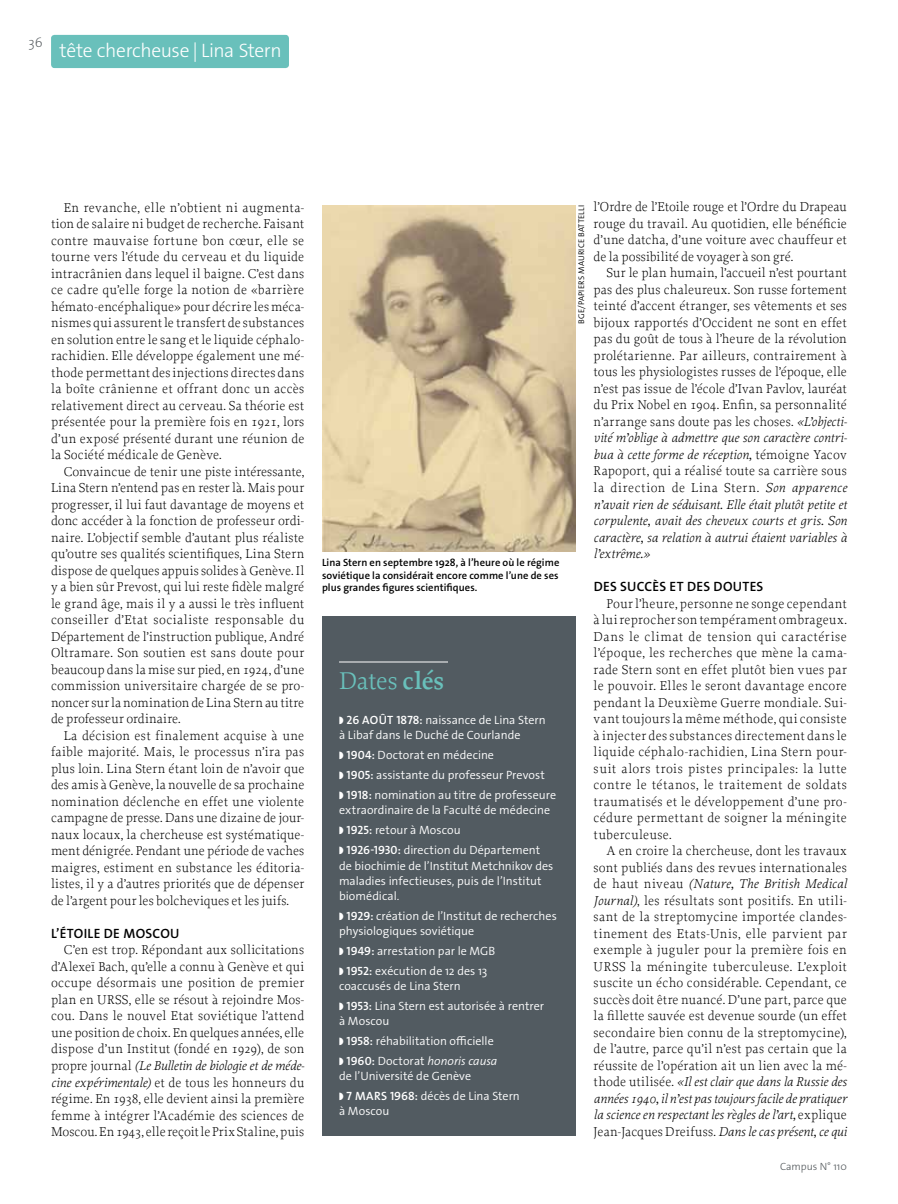
<style>
.page{position:relative;width:898px;height:1204px;background:#fff}
.page>*{position:absolute;margin:0;border:0;box-sizing:border-box;transform-origin:0 0}
.t1{font:25.5px "Proforma";letter-spacing:-.01em;color:#69c0bb}
.t2{font:300 19.5px "The Sans Os F";letter-spacing:-.02em;color:#fff}
.t3{font:300 13.5px/16.5px "Proforma";letter-spacing:.015em;color:#000;text-align:justify}
.t4{font:600 13.5px "The Sans Os F";color:#000}
.t5{font:200 13.5px "The Sans Os F";color:#505559}
.t6{font:300 12px/20px "The Sans Os F";color:#fff}
.t7{font:600 10.5px/12.8px "The Sans Os F";letter-spacing:.005em;color:#000;text-align:justify}
.t8{font:300 10.5px "The Sans Os F";color:#505559}
.t9{font:300 8.25px "The Sans Os F";letter-spacing:.02em;color:#000}
.s1{font-style:italic}
.s2{font-weight:600}
</style>
<div class="page">
<div style="left:51px;top:35px;width:238px;height:33px;background:#69c0bb;border-radius:3px"></div>
<div style="left:322px;top:616px;width:253px;height:519px;background:#525b61"></div>
<hr style="left:339px;top:661px;width:109px;height:1px;background:#fff">
<img style="left:322px;top:205px;width:253px;height:346px">
<p class="t5" style="left:28px;top:34px;width:16px">36</p>
<h2 class="t2" style="left:60px;top:38px;width:224px">tête chercheuse | Lina Stern</h2>
<p class="t3" style="left:51px;top:199px;width:255px;text-indent:13px">En revanche, elle n’obtient ni augmenta&shy;tion de salaire ni budget de recherche. Faisant contre mauvaise fortune bon cœur, elle se tourne vers l’étude du cerveau et du liquide intracrânien dans lequel il baigne. C’est dans ce cadre qu’elle forge la notion de «barrière hémato-encéphalique» pour décrire les méca&shy;nismes qui assurent le transfert de substances en solution entre le sang et le liquide céphalo&shy;rachidien. Elle développe également une mé&shy;thode permettant des injections directes dans la boîte crânienne et offrant donc un accès relativement direct au cerveau. Sa théorie est présentée pour la première fois en 1921, lors d’un exposé présenté durant une réunion de la Société médicale de Genève.</p>
<p class="t3" style="left:51px;top:463px;width:255px;text-indent:13px">Convaincue de tenir une piste intéressante, Lina Stern n’entend pas en rester là. Mais pour progresser, il lui faut davantage de moyens et donc accéder à la fonction de professeur ordi&shy;naire. L’objectif semble d’autant plus réaliste qu’outre ses qualités scientifiques, Lina Stern dispose de quelques appuis solides à Genève. Il y a bien sûr Prevost, qui lui reste fidèle malgré le grand âge, mais il y a aussi le très influent conseiller d’Etat socialiste responsable du Département de l’instruction publique, André Oltramare. Son soutien est sans doute pour beaucoup dans la mise sur pied, en 1924, d’une commission universitaire chargée de se pro&shy;noncer sur la nomination de Lina Stern au titre de professeur ordinaire.</p>
<p class="t3" style="left:51px;top:727px;width:255px;text-indent:13px">La décision est finalement acquise à une faible majorité. Mais, le processus n’ira pas plus loin. Lina Stern étant loin de n’avoir que des amis à Genève, la nouvelle de sa prochaine nomination déclenche en effet une violente campagne de presse. Dans une dizaine de jour&shy;naux locaux, la chercheuse est systématique&shy;ment dénigrée. Pendant une période de vaches maigres, estiment en substance les éditoria&shy;listes, il y a d’autres priorités que de dépenser de l’argent pour les bolcheviques et les juifs.</p>
<p class="t4" style="left:51px;top:924px;width:24px">l’étoile</p>
<p class="t4" style="left:104px;top:924px;width:30px">de moscou</p>
<p class="t3" style="left:51px;top:941px;width:255px;text-indent:13px">C’en est trop. Répondant aux sollicitations d’Alexeï Bach, qu’elle a connu à Genève et qui occupe désormais une position de premier plan en URSS, elle se résout à rejoindre Mos&shy;cou. Dans le nouvel Etat soviétique l’attend une position de choix. En quelques années, elle dispose d’un Institut (fondé en 1929), de son propre journal <span class="s1">(Le Bulletin de biologie et de méde&shy;cine expérimentale)</span> et de tous les honneurs du régime. En 1938, elle devient ainsi la première femme à intégrer l’Académie des sciences de Moscou. En 1943, elle reçoit le Prix Staline, puis</p>
<p class="t7" style="left:322px;top:556px;width:239px">Lina Stern en septembre 1928, à l’heure où le régime soviétique la considérait encore comme l’une de ses plus grandes figures scientifiques.</p>
<h1 class="t1" style="left:339px;top:665px;width:106px">Dates <span class="s2">clés</span></h1>
<p class="t6" style="left:339px;top:713px;width:208px;line-height:15px">◗ <span class="s2">26 août 1878:</span> naissance de Lina Stern à Libaf dans le Duché de Courlande</p>
<p class="t6" style="left:339px;top:745px;width:218px">◗ <span class="s2">1904:</span> Doctorat en médecine<br>◗ <span class="s2">1905:</span> assistante du professeur Prevost<br>◗ <span class="s2">1918:</span> nomination au titre de professeure</p>
<p class="t6" style="left:339px;top:800px;width:213px">extraordinaire de la Faculté de médecine ◗ <span class="s2">1925:</span> retour à Moscou<br>◗ <span class="s2">1926-1930:</span> direction du Département</p>
<p class="t6" style="left:339px;top:858px;width:216px;line-height:15px">de biochimie de l’Institut Metchnikov des maladies infectieuses, puis de l’Institut biomédical.</p>
<p class="t6" style="left:339px;top:908px;width:219px;line-height:15px">◗ <span class="s2">1929:</span> création de l’Institut de recherches physiologiques soviétique</p>
<p class="t6" style="left:339px;top:940px;width:156px">◗ <span class="s2">1949:</span> arrestation par le MGB ◗ <span class="s2">1952:</span> exécution de 12 des 13</p>
<p class="t6" style="left:339px;top:975px;width:206px">coaccusés de Lina Stern<br>◗ <span class="s2">1953:</span> Lina Stern est autorisée à rentrer</p>
<p class="t6" style="left:339px;top:1010px;width:160px">à Moscou<br>◗ <span class="s2">1958:</span> réhabilitation officielle ◗ <span class="s2">1960:</span> Doctorat <span class="s1">honoris causa</span></p>
<p class="t6" style="left:339px;top:1065px;width:133px">de l’Université de Genève ◗ <span class="s2">7 mars</span></p>
<p class="t6" style="left:390px;top:1085px;width:131px"><span class="s2">1968:</span> décès de Lina Stern</p>
<p class="t6" style="left:339px;top:1100px;width:52px">à Moscou</p>
<p class="t9" style="left:576px;top:323px;width:118px;rotate:-90deg">BGE/Papiers Mau rice Batte lli</p>
<p class="t3" style="left:593px;top:198px;width:255px">l’Ordre de l’Etoile rouge et l’Ordre du Drapeau rouge du travail. Au quotidien, elle bénéficie d’une datcha, d’une voiture avec chauffeur et de la possibilité de voyager à son gré.</p>
<p class="t3" style="left:593px;top:264px;width:255px;text-indent:13px">Sur le plan humain, l’accueil n’est pourtant pas des plus chaleureux. Son russe fortement teinté d’accent étranger, ses vêtements et ses bijoux rapportés d’Occident ne sont en effet pas du goût de tous à l’heure de la révolution prolétarienne. Par ailleurs, contrairement à tous les physiologistes russes de l’époque, elle n’est pas issue de l’école d’Ivan Pavlov, lauréat du Prix Nobel en 1904. Enfin, sa personnalité n’arrange sans doute pas les choses. <span class="s1">«L’objecti&shy;vité m’oblige à admettre que son caractère contri&shy;bua à cette forme de réception,</span> témoigne Yacov Rapoport, qui a réalisé toute sa carrière sous la direction de Lina Stern. <span class="s1">Son apparence n’avait rien de séduisant. Elle était plutôt petite et corpulente, avait des cheveux courts et gris. Son caractère, sa relation à autrui étaient variables à l’extrême.»</span></p>
<p class="t4" style="left:593px;top:577px;width:36px">Des succ</p>
<p class="t4" style="left:652px;top:577px;width:43px">èset des</p>
<p class="t4" style="left:713px;top:577px;width:10px">doutes</p>
<p class="t3" style="left:593px;top:594px;width:255px;text-indent:13px">Pour l’heure, personne ne songe cependant à lui reprocher son tempérament ombrageux.<br>Dans le climat de tension qui caractérise l’époque, les recherches que mène la cama&shy;rade Stern sont en effet plutôt bien vues par le pouvoir. Elles le seront davantage encore pendant la Deuxième Guerre mondiale. Sui&shy;vant toujours la même méthode, qui consiste à injecter des substances directement dans le liquide céphalo-rachidien, Lina Stern pour&shy;suit alors trois pistes principales: la lutte contre le tétanos, le traitement de soldats traumatisés et le développement d’une pro&shy;cédure permettant de soigner la méningite tuberculeuse.</p>
<p class="t3" style="left:593px;top:842px;width:255px;text-indent:13px">A en croire la chercheuse, dont les travaux sont publiés dans des revues internationales de haut niveau <span class="s1">(Nature, The British Medical Journal)</span>, les résultats sont positifs. En utili&shy;sant de la streptomycine importée clandes&shy;tinement des Etats-Unis, elle parvient par exemple à juguler pour la première fois en URSS la méningite tuberculeuse. L’exploit suscite un écho considérable. Cependant, ce succès doit être nuancé. D’une part, parce que la fillette sauvée est devenue sourde (un effet secondaire bien connu de la streptomycine), de l’autre, parce qu’il n’est pas certain que la réussite de l’opération ait un lien avec la mé&shy;thode utilisée. <span class="s1">«Il est clair que dans la Russie des années 1940, il n’est pas toujours facile de pratiquer la science en respectant les règles de l’art,</span> explique Jean-Jacques Dreifuss. <span class="s1">Dans le cas présent, ce qui</span></p>
<p class="t8" style="left:779px;top:1159px;width:68px">Campus N° 110</p>
</div>
